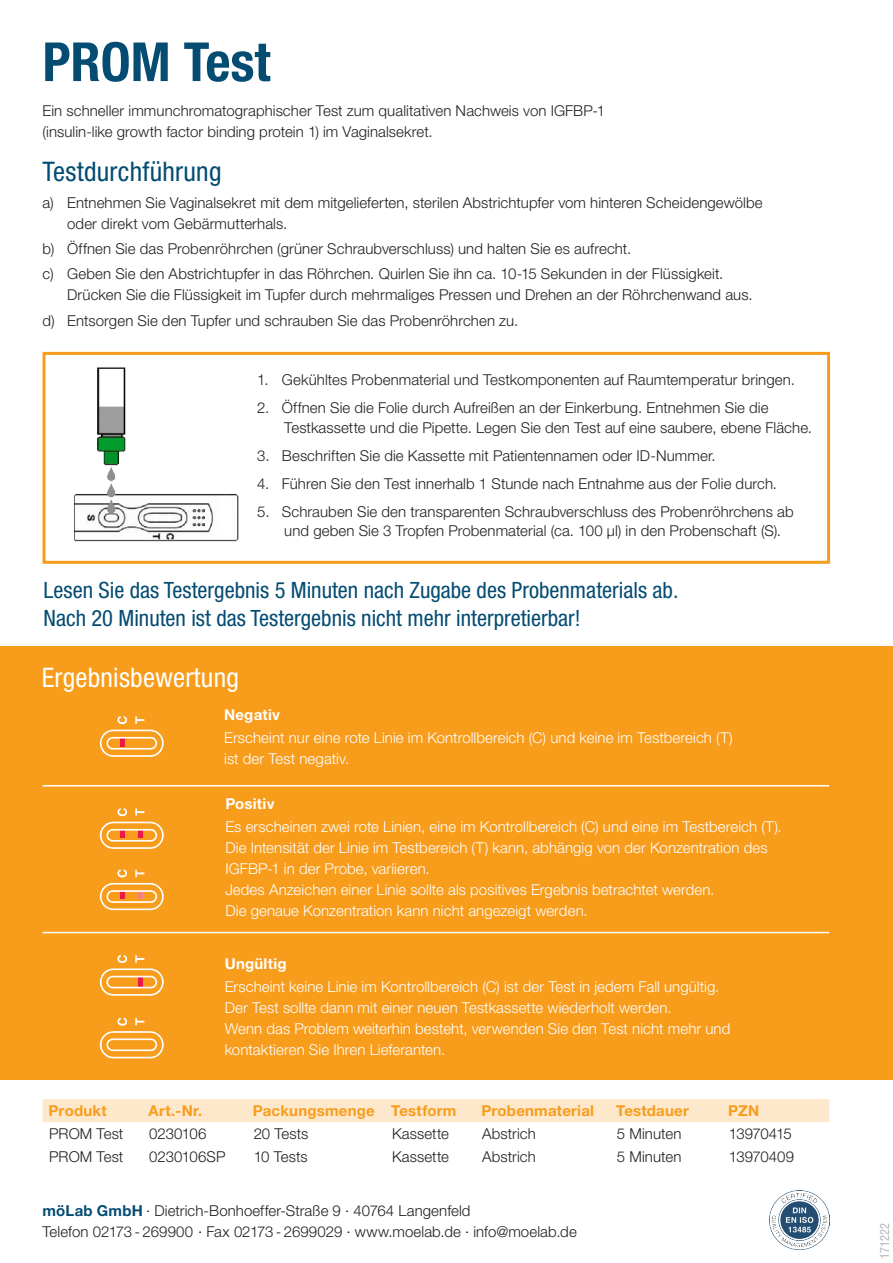
<style>
.page{position:relative;width:893px;height:1263px;background:#fff}
.page>*{position:absolute;margin:0;border:0;box-sizing:border-box;transform-origin:0 0}
.s2_Headline_Testname{font:700 condensed 54px "Helvetica Neue LT Std";color:#054c72}
.Sub-Headlines_-_Imme{font:condensed 27px "Helvetica Neue LT Std";letter-spacing:.01em;color:#fff}
.Sub-Headlines_-_Imme-2{font:condensed 27px "Helvetica Neue LT Std";letter-spacing:.01em;color:#054c72}
.s2_Testergebnis_Info{font:condensed 22.5px "Helvetica Neue LT Std";color:#054c72}
.s2_Mengentext_Rückse{font:300 15px/21px "Helvetica Neue LT Std";letter-spacing:.005em;color:#231f20}
.Text_auf_farbigem_Ba{font:300 15px/21px "Helvetica Neue LT Std";letter-spacing:.005em;color:#fff}
.t1{font:300 15px/21px "Helvetica Neue";letter-spacing:.005em;color:#231f20}
.s2_Mengentext_Rückse-2{font:700 15px "Helvetica Neue LT Std";letter-spacing:.015em;color:#f89c1c}
.Text_auf_farbigem_Ba-2{font:700 15px "Helvetica Neue LT Std";letter-spacing:.015em;color:#fff}
.s2_Mengentext_Rückse-3{font:300 15px "Helvetica Neue LT Std";letter-spacing:-.035em;color:#231f20}
.t2{font:condensed 12px "Helvetica";color:#b2b3b7}
.s1{font-weight:700;color:#054c72}
</style>
<div class="page">
<div style="left:0;top:646px;width:893px;height:433px;background:#f89c1c"></div>
<svg style="left:100px;top:730px;width:64px;height:27px"></svg>
<svg style="left:117px;top:716px;width:10px;height:8px"></svg>
<svg style="left:135px;top:716px;width:9px;height:8px"></svg>
<svg style="left:100px;top:822px;width:64px;height:27px"></svg>
<svg style="left:117px;top:808px;width:10px;height:8px"></svg>
<svg style="left:135px;top:808px;width:9px;height:8px"></svg>
<svg style="left:100px;top:883px;width:64px;height:27px"></svg>
<svg style="left:117px;top:869px;width:10px;height:8px"></svg>
<svg style="left:135px;top:870px;width:9px;height:7px"></svg>
<svg style="left:100px;top:955px;width:64px;height:41px"></svg>
<svg style="left:100px;top:1018px;width:64px;height:40px"></svg>
<img style="left:770px;top:1190px;width:59px;height:60px">
<div style="left:43px;top:1099px;width:786px;height:23px;background:#fee8cb"></div>
<hr style="left:43px;top:785px;width:786px;height:1px;background:#fff">
<hr style="left:43px;top:932px;width:786px;height:1px;background:#fff">
<div style="left:43px;top:352px;width:787px;height:212px;border:3px solid #f89c1c"></div>
<img style="left:74px;top:367px;width:165px;height:175px">
<p class="s2_Headline_Testname" style="left:43px;top:29px;width:229px">PROM Test</p>
<p class="s2_Mengentext_Rückse" style="left:43px;top:100px;width:564px">Ein schneller immunchromatographischer Test zum qualitativen Nachweis von IGFBP-1 (insulin-like growth factor binding protein 1) im Vaginalsekret.</p>
<p class="Sub-Headlines_-_Imme-2" style="left:43px;top:156px;width:181px">Testdurchführung</p>
<p class="s2_Mengentext_Rückse" style="left:67px;top:192px;width:697px;text-indent:-25px">a) Entnehmen Sie Vaginalsekret mit dem mitgelieferten, sterilen Abstrichtupfer vom hinteren Scheidengewölbe oder direkt vom Gebärmutterhals.</p>
<p class="s2_Mengentext_Rückse" style="left:43px;top:238px;width:590px">b) Öffnen Sie das Probenröhrchen (grüner Schraubverschluss) und halten Sie es aufrecht.</p>
<p class="s2_Mengentext_Rückse" style="left:67px;top:263px;width:687px;text-indent:-25px">c) Geben Sie den Abstrichtupfer in das Röhrchen. Quirlen Sie ihn ca. 10-15 Sekunden in der Flüssigkeit.<br>Drücken Sie die Flüssigkeit im Tupfer durch mehrmaliges Pressen und Drehen an der Röhrchenwand aus.</p>
<p class="s2_Mengentext_Rückse" style="left:43px;top:309px;width:477px">d) Entsorgen Sie den Tupfer und schrauben Sie das Probenröhrchen zu.</p>
<p class="s2_Mengentext_Rückse" style="left:257px;top:369px;width:539px">1. Gekühltes Probenmaterial und Testkomponenten auf Raumtemperatur bringen.</p>
<p class="s2_Mengentext_Rückse" style="left:284px;top:398px;width:529px;line-height:19.5px;text-indent:-27px">2. Öffnen Sie die Folie durch Aufreißen an der Einkerbung. Entnehmen Sie die<br>Testkassette und die Pipette. Legen Sie den Test auf eine saubere, ebene Fläche.</p>
<p class="s2_Mengentext_Rückse" style="left:257px;top:444px;width:460px">3. Beschriften Sie die Kassette mit Patientennamen oder ID-Nummer.</p>
<p class="s2_Mengentext_Rückse" style="left:257px;top:472px;width:521px">4. Führen Sie den Test innerhalb 1 Stunde nach Entnahme aus der Folie durch.</p>
<p class="s2_Mengentext_Rückse" style="left:284px;top:501px;width:511px;line-height:19.5px;text-indent:-27px">5. Schrauben Sie den transparenten Schraubverschluss des Probenröhrchens ab und geben Sie 3 Tropfen Probenmaterial (ca. 100 µl) in den Probenschaft (S).</p>
<p class="s2_Testergebnis_Info" style="left:44px;top:576px;width:636px">Lesen Sie das Testergebnis 5 Minuten nach Zugabe des Probenmaterials ab.</p>
<p class="s2_Testergebnis_Info" style="left:44px;top:605px;width:539px">Nach 20 Minuten ist das Testergebnis nicht mehr interpretierbar!</p>
<p class="Sub-Headlines_-_Imme" style="left:42px;top:661px;width:199px">Ergebnisbewertung</p>
<p class="Text_auf_farbigem_Ba-2" style="left:224px;top:706px;width:57px">Negativ</p>
<p class="Text_auf_farbigem_Ba" style="left:224px;top:727px;width:510px">Erscheint nur eine rote Linie im Kontrollbereich (C) und keine im Testbereich (T) ist der Test negativ.</p>
<p class="Text_auf_farbigem_Ba-2" style="left:225px;top:794px;width:51px">Positiv</p>
<p class="Text_auf_farbigem_Ba" style="left:225px;top:816px;width:558px">Es erscheinen zwei rote Linien, eine im Kontrollbereich (C) und eine im Testbereich (T).<br>Die Intensität der Linie im Testbereich (T) kann, abhängig von der Konzentration des IGFBP-1 in der Probe, variieren.<br>Jedes Anzeichen einer Linie sollte als positives Ergebnis betrachtet werden.<br>Die genaue Konzentration kann nicht angezeigt werden.</p>
<p class="Text_auf_farbigem_Ba-2" style="left:225px;top:954px;width:63px">Ungültig</p>
<p class="Text_auf_farbigem_Ba" style="left:225px;top:975px;width:507px">Erscheint keine Linie im Kontrollbereich (C) ist der Test in jedem Fall ungültig.<br>Der Test sollte dann mit einer neuen Testkassette wiederholt werden.<br>Wenn das Problem weiterhin besteht, verwenden Sie den Test nicht mehr und kontaktieren Sie Ihren Lieferanten.</p>
<p class="s2_Mengentext_Rückse-2" style="left:49px;top:1101px;width:60px">Produkt</p>
<p class="s2_Mengentext_Rückse-2" style="left:148px;top:1101px;width:55px">Art.-Nr.</p>
<p class="s2_Mengentext_Rückse-2" style="left:253px;top:1101px;width:123px">Packungsmenge</p>
<p class="s2_Mengentext_Rückse-2" style="left:391px;top:1101px;width:67px">Testform</p>
<p class="s2_Mengentext_Rückse-2" style="left:481px;top:1101px;width:114px">Probenmaterial</p>
<p class="s2_Mengentext_Rückse-2" style="left:616px;top:1101px;width:74px">Testdauer</p>
<p class="s2_Mengentext_Rückse-2" style="left:728px;top:1101px;width:33px">PZN</p>
<p class="s2_Mengentext_Rückse" style="left:49px;top:1123px;width:76px">PROM Test</p>
<p class="s2_Mengentext_Rückse" style="left:149px;top:1123px;width:59px">0230106</p>
<p class="s2_Mengentext_Rückse" style="left:254px;top:1123px;width:56px">20 Tests</p>
<p class="s2_Mengentext_Rückse" style="left:392px;top:1123px;width:58px">Kassette</p>
<p class="s2_Mengentext_Rückse" style="left:482px;top:1123px;width:55px">Abstrich</p>
<p class="s2_Mengentext_Rückse" style="left:617px;top:1123px;width:66px">5 Minuten</p>
<p class="s2_Mengentext_Rückse-3" style="left:729px;top:1124px;width:64px">13970415</p>
<p class="s2_Mengentext_Rückse" style="left:49px;top:1145px;width:76px">PROM Test</p>
<p class="s2_Mengentext_Rückse" style="left:149px;top:1145px;width:78px">0230106SP</p>
<p class="s2_Mengentext_Rückse" style="left:254px;top:1145px;width:56px">10 Tests</p>
<p class="s2_Mengentext_Rückse" style="left:392px;top:1145px;width:58px">Kassette</p>
<p class="s2_Mengentext_Rückse" style="left:482px;top:1145px;width:55px">Abstrich</p>
<p class="s2_Mengentext_Rückse" style="left:617px;top:1145px;width:66px">5 Minuten</p>
<p class="s2_Mengentext_Rückse" style="left:729px;top:1145px;width:67px">13970409</p>
<p class="t1" style="left:43px;top:1199px;width:536px"><span class="s1">möLab GmbH</span> · Dietrich-Bonhoeffer-Straße 9 · 40764 Langenfeld<br>Telefon 02173 - 269900 · Fax 02173 - 2699029 · www.moelab.de · info@moelab.de</p>
<p class="t2" style="left:877px;top:1258px;width:37px;rotate:-90deg">171222</p>
</div>
